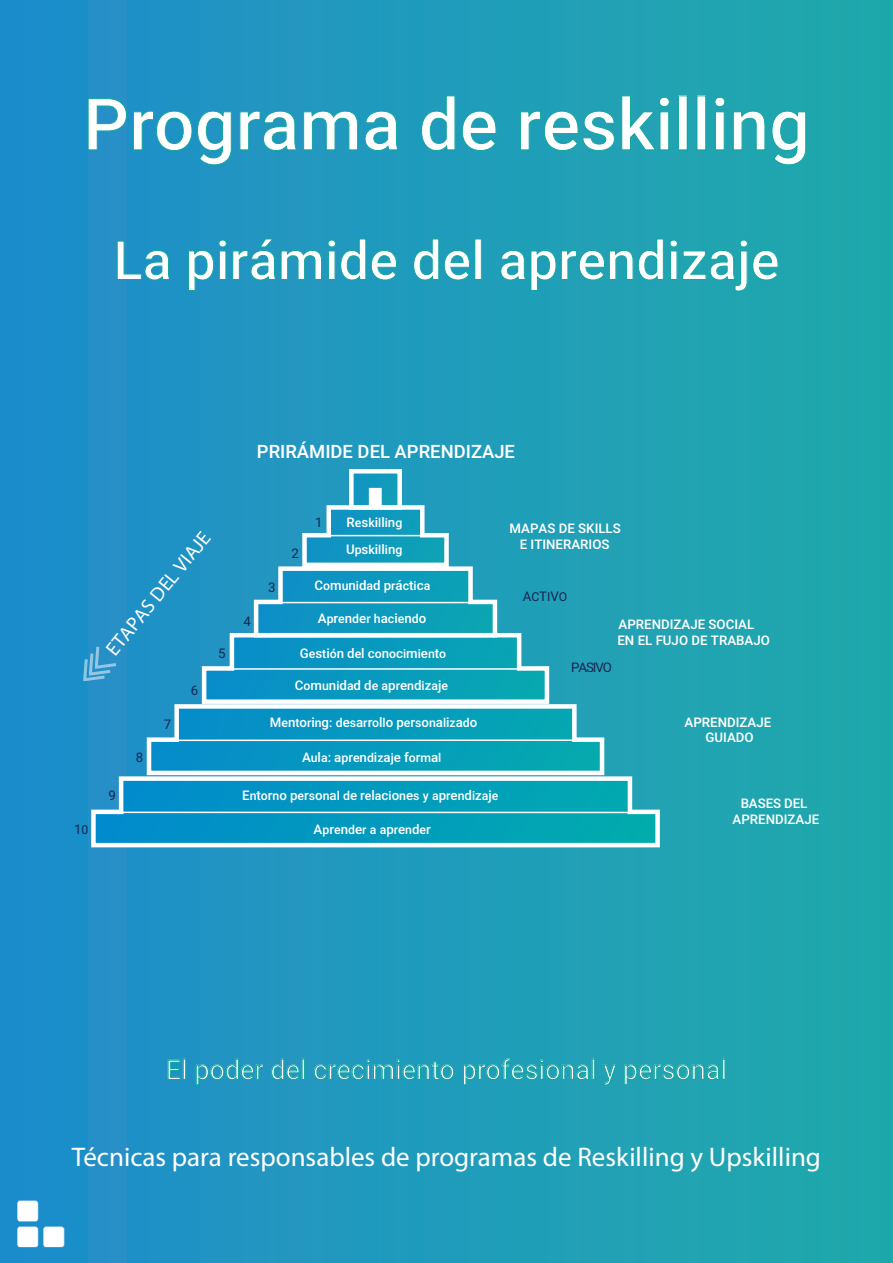
<style>
.page{position:relative;width:893px;height:1263px;background:#fff}
.page>*{position:absolute;margin:0;border:0;box-sizing:border-box;transform-origin:0 0}
.t1{font:500 72px "Heebo";color:#fff}
.t2{font:500 54px "Heebo";color:#fff}
.t3{font:27px "Myriad Pro";color:#fff}
.t4{font:27px "Heebo";color:#fff}
.t5{font:19.95px "Myriad Pro";color:#fff}
.t6{font:500 18.45px "Heebo";color:#fff}
.t7{font:500 13.2px/15.9px "Heebo";color:#fff;text-align:center}
.t8{font:13.2px "Heebo";letter-spacing:-.085em;color:#182651}
.t9{font:500 12.3px "Heebo";color:#fff}
.s1{font-size:12.3px}
.s2{font-size:13.2px}
</style>
<div class="page">
<div style="left:0;top:0;width:893px;height:1263px;background:linear-gradient(to right,#208dcb,#20aaaa)"></div>
<svg style="left:84px;top:471px;width:578px;height:379px;background:#2aa2c3"></svg>
<img style="left:13px;top:1195px;width:57px;height:60px">
<svg style="left:88px;top:98px;width:39px;height:52px;background:#2591c2"></svg>
<svg style="left:133px;top:111px;width:99px;height:54px;background:#1d94c0"></svg>
<svg style="left:240px;top:111px;width:57px;height:40px;background:#2097bb"></svg>
<svg style="left:303px;top:111px;width:55px;height:39px;background:#1f9aba"></svg>
<svg style="left:365px;top:111px;width:33px;height:40px"></svg>
<svg style="left:421px;top:95px;width:34px;height:56px;background:#1d9cb7"></svg>
<svg style="left:462px;top:111px;width:34px;height:40px"></svg>
<svg style="left:520px;top:111px;width:95px;height:40px;background:#1ea0b3"></svg>
<svg style="left:621px;top:95px;width:49px;height:55px;background:#1fa2b0"></svg>
<div style="left:678px;top:96px;width:9px;height:54px;border:1px solid #12a79d"></div>
<div style="left:697px;top:96px;width:9px;height:54px;border:1px solid #12a79d"></div>
<svg style="left:714px;top:97px;width:11px;height:53px"></svg>
<svg style="left:733px;top:111px;width:32px;height:39px"></svg>
<svg style="left:772px;top:111px;width:34px;height:54px;background:#1da5ab"></svg>
<svg style="left:117px;top:241px;width:53px;height:39px;background:#1d93c0"></svg>
<svg style="left:188px;top:238px;width:134px;height:53px;background:#2096bd"></svg>
<svg style="left:328px;top:239px;width:69px;height:41px;background:#1d9bb9"></svg>
<svg style="left:413px;top:239px;width:57px;height:41px;background:#1c9cb6"></svg>
<div style="left:475px;top:239px;width:7px;height:41px;border:1px solid #12a79d"></div>
<svg style="left:500px;top:239px;width:164px;height:52px;background:#1fa0b3"></svg>
<svg style="left:670px;top:240px;width:108px;height:51px;background:#1ea4ae"></svg>
<svg style="left:168px;top:1060px;width:13px;height:20px"></svg>
<div style="left:183px;top:1059px;width:3px;height:20px;border:1px solid #12a79d"></div>
<svg style="left:196px;top:1059px;width:68px;height:26px;background:#1e97ba"></svg>
<svg style="left:271px;top:1059px;width:28px;height:21px"></svg>
<div style="left:302px;top:1059px;width:3px;height:20px;border:1px solid #12a79d"></div>
<svg style="left:314px;top:1060px;width:140px;height:20px;background:#1b9db4"></svg>
<svg style="left:463px;top:1058px;width:126px;height:27px;background:#1ca0b2"></svg>
<div style="left:592px;top:1059px;width:3px;height:20px;border:1px solid #12a79d"></div>
<svg style="left:603px;top:1065px;width:13px;height:20px"></svg>
<svg style="left:624px;top:1064px;width:95px;height:21px;background:#1da3ac"></svg>
<div style="left:722px;top:1059px;width:3px;height:20px;border:1px solid #12a79d"></div>
<h1 class="t1" style="left:83px;top:74px;width:729px">Programa de reskilling</h1>
<h2 class="t2" style="left:113px;top:223px;width:668px">La pirámide del aprendizaje</h2>
<h3 class="t6" style="left:257px;top:439px;width:260px">PRIRÁMIDE DEL APRENDIZAJE</h3>
<p class="t8" style="left:74px;top:820px;width:16px">1<span class="s1">0</span></p>
<p class="t7" style="left:346px;top:508px;width:58px;line-height:27.3px;text-align:left">R<span class="s1">e</span>s<span class="s1">k</span>i<span class="s1">l</span>l<span class="s1">i</span>n<span class="s1">g<br></span>U<span class="s1">p</span>s<span class="s1">k</span>i<span class="s1">l</span>l<span class="s1">i</span>n<span class="s1">g</span></p>
<p class="t7" style="left:314px;top:578px;width:117px">C<span class="s1">o</span>m<span class="s1">u</span>n<span class="s1">i</span>d<span class="s1">a</span>d p<span class="s1">r</span>á<span class="s1">c</span>t<span class="s1">i</span>c<span class="s1">a</span></p>
<p class="t8" style="left:315px;top:513px;width:9px">1</p>
<h3 class="t5" style="left:100px;top:645px;width:155px;rotate:-51deg">ETAPAS DEL VIAJE</h3>
<p class="t7" style="left:510px;top:520px;width:113px">MAPAS DE SKILLS<br>E ITINERARIOS</p>
<p class="t8" style="left:291px;top:544px;width:9px">2</p>
<p class="t8" style="left:268px;top:578px;width:9px">3</p>
<p class="t8" style="left:523px;top:587px;width:46px">A<span class="s1">C</span>T<span class="s1">I</span>V<span class="s1">O</span></p>
<p class="t7" style="left:318px;top:611px;width:110px">A<span class="s1">p</span>r<span class="s1">e</span>n<span class="s1">d</span>e<span class="s1">r h</span>a<span class="s1">c</span>i<span class="s1">e</span>n<span class="s1">d</span>o</p>
<p class="t8" style="left:243px;top:612px;width:9px">4</p>
<p class="t7" style="left:617px;top:617px;width:154px;text-align:left">APRENDIZAJE SOCIAL<br>EN EL FUJO DE TRABAJO</p>
<p class="t7" style="left:300px;top:645px;width:148px">G<span class="s1">e</span>s<span class="s1">t</span>i<span class="s1">ó</span>n d<span class="s1">e</span>l c<span class="s1">o</span>n<span class="s1">o</span>c<span class="s1">i</span>m<span class="s1">i</span>e<span class="s1">n</span>t<span class="s1">o</span></p>
<p class="t7" style="left:295px;top:677px;width:154px">C<span class="s1">o</span>m<span class="s1">u</span>n<span class="s1">i</span>d<span class="s1">a</span>d d<span class="s1">e a</span>p<span class="s1">r</span>e<span class="s1">n</span>d<span class="s1">i</span>z<span class="s1">a</span>j<span class="s1">e</span></p>
<p class="t7" style="left:270px;top:715px;width:209px">M<span class="s1">e</span>n<span class="s1">t</span>o<span class="s1">r</span>i<span class="s1">n</span>g<span class="s1">: d</span>e<span class="s1">s</span>a<span class="s1">r</span>r<span class="s1">o</span>l<span class="s1">l</span>o p<span class="s1">e</span>r<span class="s1">s</span>o<span class="s1">n</span>a<span class="s1">l</span>i<span class="s1">z</span>a<span class="s1">d</span>o</p>
<p class="t7" style="left:302px;top:749px;width:141px">A<span class="s1">u</span>l<span class="s1">a</span>: a<span class="s1">p</span>r<span class="s1">e</span>n<span class="s1">d</span>i<span class="s1">z</span>a<span class="s1">j</span>e f<span class="s1">o</span>r<span class="s1">m</span>a<span class="s1">l</span></p>
<p class="t9" style="left:242px;top:787px;width:258px"><span class="s2">E</span>n<span class="s2">t</span>o<span class="s2">r</span>n<span class="s2">o p</span>e<span class="s2">r</span>s<span class="s2">o</span>n<span class="s2">a</span>l d<span class="s2">e r</span>e<span class="s2">l</span>a<span class="s2">c</span>i<span class="s2">o</span>n<span class="s2">e</span>s y a<span class="s2">p</span>r<span class="s2">e</span>n<span class="s2">d</span>i<span class="s2">z</span>a<span class="s2">j</span>e</p>
<p class="t9" style="left:314px;top:821px;width:119px"><span class="s2">A</span>p<span class="s2">r</span>e<span class="s2">n</span>d<span class="s2">e</span>r a a<span class="s2">p</span>r<span class="s2">e</span>n<span class="s2">d</span>e<span class="s2">r</span></p>
<p class="t8" style="left:218px;top:644px;width:9px">5</p>
<p class="t8" style="left:571px;top:658px;width:42px">PASIVO</p>
<p class="t8" style="left:191px;top:681px;width:9px">6</p>
<p class="t7" style="left:684px;top:714px;width:88px">APRENDIZAJE<br>GUIADO</p>
<p class="t8" style="left:164px;top:715px;width:9px">7</p>
<p class="t8" style="left:136px;top:748px;width:9px">8</p>
<p class="t8" style="left:108px;top:786px;width:9px">9</p>
<p class="t7" style="left:733px;top:795px;width:88px">BASES DEL<br>APRENDIZAJE</p>
<h3 class="t4" style="left:166px;top:1051px;width:563px">El poder del crecimiento profesional y personal</h3>
<h3 class="t3" style="left:72px;top:1140px;width:751px">Técnicas para responsables de programas de Reskilling y Upskilling</h3>
</div>
